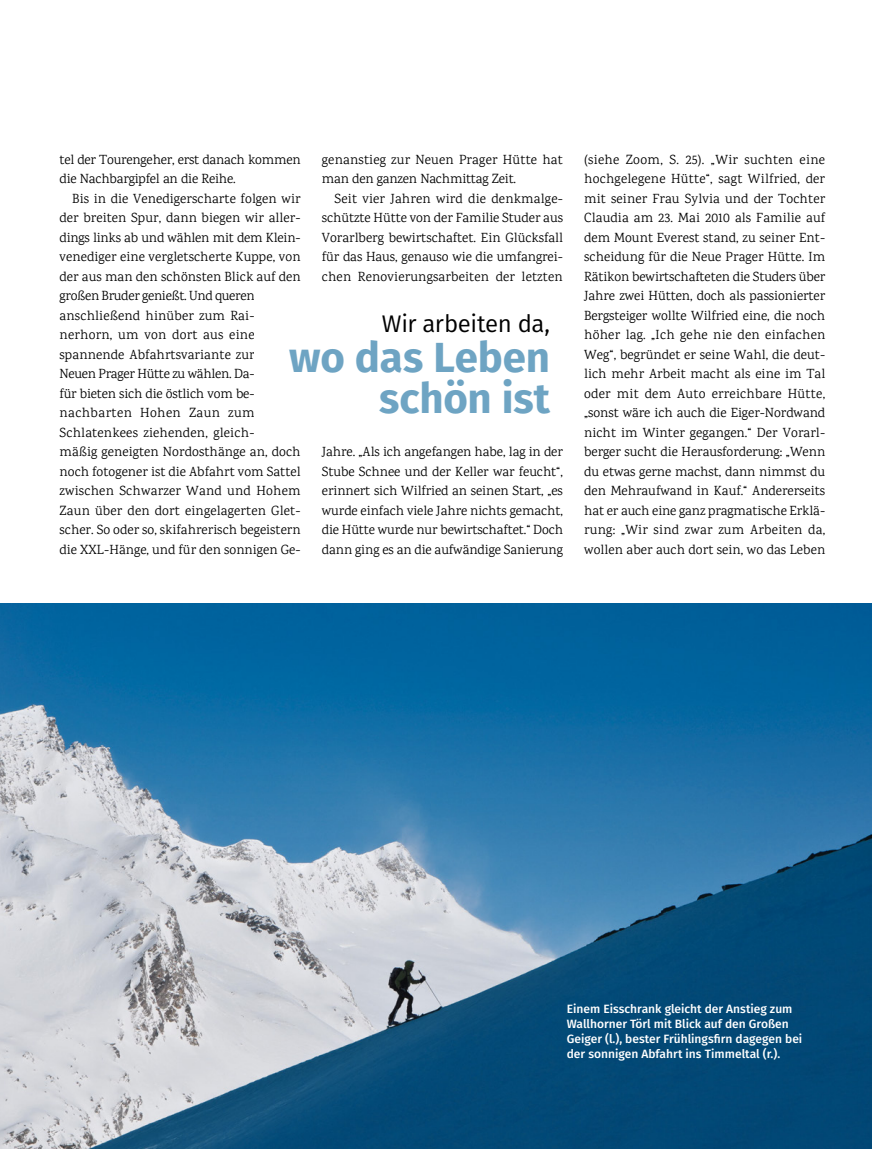
<style>
.page{position:relative;width:872px;height:1149px;background:#fff}
.page>*{position:absolute;margin:0;border:0;box-sizing:border-box;transform-origin:0 0}
.t1{font:700 42px/40.5px "Fira Sans";letter-spacing:-.005em;color:#6ea4c3;text-align:right}
.t2{font:24px "Fira Sans";letter-spacing:-.02em;color:#000}
.t3{font:13.5px/19.5px "Karma";letter-spacing:.01em;color:#000;text-align:justify}
.t4{font:13.5px/19.5px "Karma";letter-spacing:-.01em;color:#000}
.t5{font:500 12px/15px "Fira Sans";color:#fff}
</style>
<div class="page">
<img style="left:0;top:603px;width:872px;height:545px">
<p class="t4" style="left:60px;top:149px;width:242px">tel der Tourengeher, erst danach kommen die Nachbargipfel an die Reihe.</p>
<p class="t3" style="left:60px;top:188px;width:243px;text-align:left;text-indent:13px">Bis in die Venedigerscharte folgen wir der breiten Spur, dann biegen wir aller&shy;dings links ab und wählen mit dem Klein&shy;venediger eine vergletscherte Kuppe, von der aus man den schönsten Blick auf den großen Bruder genießt. Und queren anschließend hinüber zum Rai&shy;nerhorn, um von dort aus eine spannende Abfahrtsvariante zur<br>Neuen Prager Hütte zu wählen. Da-<br>für bieten sich die östlich vom be&shy;nachbarten Hohen Zaun zum Schlatenkees ziehenden, gleich-<br>mäßig geneigten Nordosthänge an, doch noch fotogener ist die Abfahrt vom Sattel zwischen Schwarzer Wand und Hohem Zaun über den dort eingelagerten Glet&shy;scher. So oder so, skifahrerisch begeistern die XXL-Hänge, und für den sonnigen Ge-</p>
<p class="t3" style="left:322px;top:149px;width:242px">genanstieg zur Neuen Prager Hütte hat man den ganzen Nachmittag Zeit.</p>
<p class="t3" style="left:322px;top:188px;width:243px;text-indent:13px">Seit vier Jahren wird die denkmalge&shy;schützte Hütte von der Familie Studer aus Vorarlberg bewirtschaftet. Ein Glücksfall für das Haus, genauso wie die umfangrei&shy;chen Renovierungsarbeiten der letzten</p>
<h2 class="t2" style="left:382px;top:305px;width:170px">Wir arbeiten da,</h2>
<h1 class="t1" style="left:289px;top:334px;width:262px">wo das Leben schön ist</h1>
<p class="t3" style="left:322px;top:442px;width:243px">Jahre. „Als ich angefangen habe, lag in der Stube Schnee und der Keller war feucht“, erinnert sich Wilfried an seinen Start, „es wurde einfach viele Jahre nichts gemacht, die Hütte wurde nur bewirtschaftet.“ Doch dann ging es an die aufwändige Sanierung</p>
<p class="t3" style="left:584px;top:149px;width:243px">(siehe Zoom, S. 25). „Wir suchten eine hochgelegene Hütte“, sagt Wilfried, der mit seiner Frau Sylvia und der Tochter Claudia am 23. Mai 2010 als Familie auf dem Mount Everest stand, zu seiner Ent&shy;scheidung für die Neue Prager Hütte. Im Rätikon bewirtschafteten die Studers über Jahre zwei Hütten, doch als passionierter Bergsteiger wollte Wilfried eine, die noch höher lag. „Ich gehe nie den einfachen Weg“, begründet er seine Wahl, die deut&shy;lich mehr Arbeit macht als eine im Tal oder mit dem Auto erreichbare Hütte, „sonst wäre ich auch die Eiger-Nordwand nicht im Winter gegangen.“ Der Vorarl&shy;berger sucht die Herausforderung: „Wenn du etwas gerne machst, dann nimmst du den Mehraufwand in Kauf.“ Andererseits hat er auch eine ganz pragmatische Erklä&shy;rung: „Wir sind zwar zum Arbeiten da, wollen aber auch dort sein, wo das Leben</p>
<p class="t5" style="left:567px;top:1000px;width:237px">Einem Eisschrank gleicht der Anstieg zum Wallhorner Törl mit Blick auf den Großen Geiger (l.), bester Frühlingsfirn dagegen bei der sonnigen Abfahrt ins Timmeltal (r.).</p>
</div>
